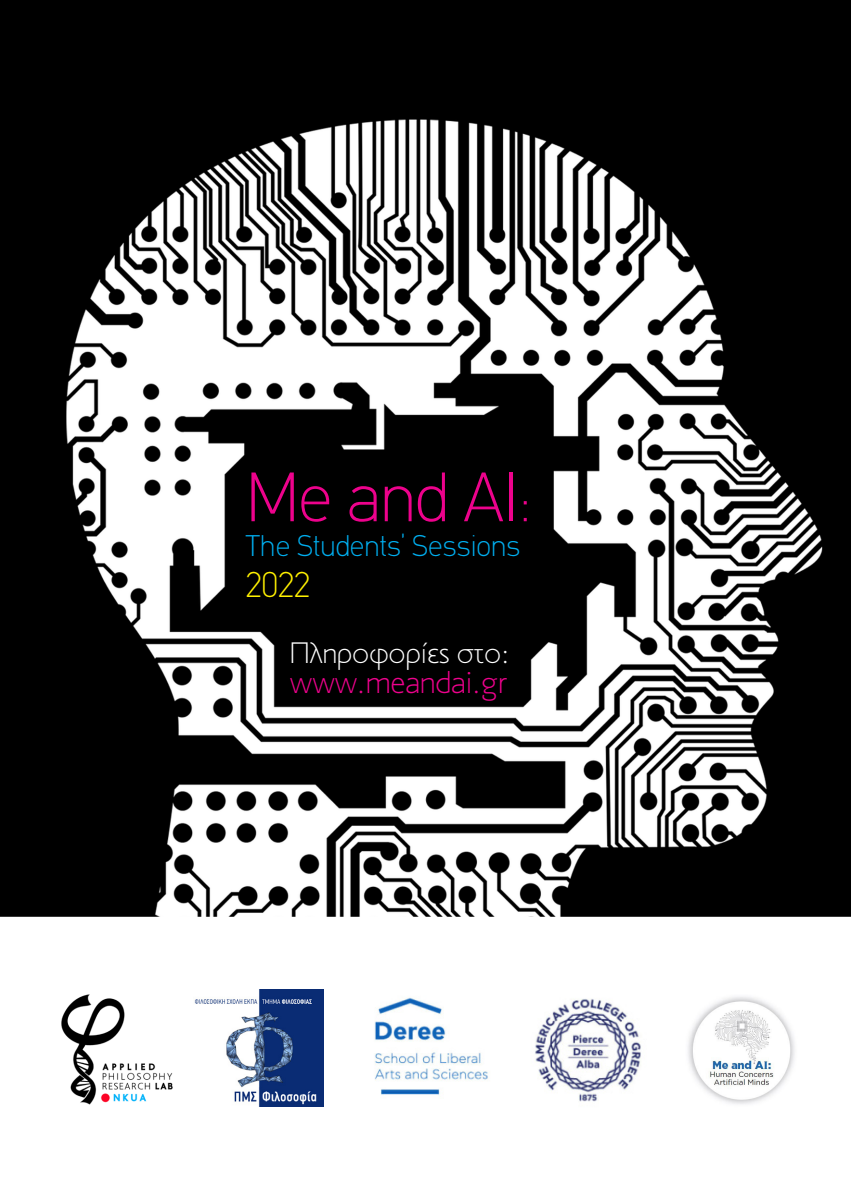
<style>
.page{position:relative;width:851px;height:1191px;background:#fff}
.page>*{position:absolute;margin:0;border:0;box-sizing:border-box;transform-origin:0 0}
.t1{font:100 70px "PF Din Text";color:#ed028c}
.t2{font:100 36px "PF Din Text";color:#fff101}
.t3{font:100 32px "PF Transport";color:#ed028c}
.t4{font:100 30px "PF Din Text";color:#00aeef}
.t5{font:100 30px "PF Transport";color:#fff}
</style>
<div class="page">
<img style="left:0;top:0;width:850px;height:1107px">
<img style="left:52px;top:982px;width:123px;height:125px">
<img style="left:193px;top:989px;width:130px;height:117px">
<img style="left:364px;top:990px;width:131px;height:115px">
<img style="left:519px;top:991px;width:131px;height:116px">
<img style="left:685px;top:994px;width:114px;height:113px">
<p class="t1" style="left:246px;top:455px;width:287px">Me and AI:</p>
<p class="t4" style="left:246px;top:528px;width:276px">The Students’ Sessions</p>
<p class="t2" style="left:246px;top:563px;width:66px">2022</p>
<p class="t5" style="left:290px;top:635px;width:221px">Πληροφορίες στο:</p>
<p class="t3" style="left:290px;top:663px;width:219px">www.meandai.gr</p>
</div>
